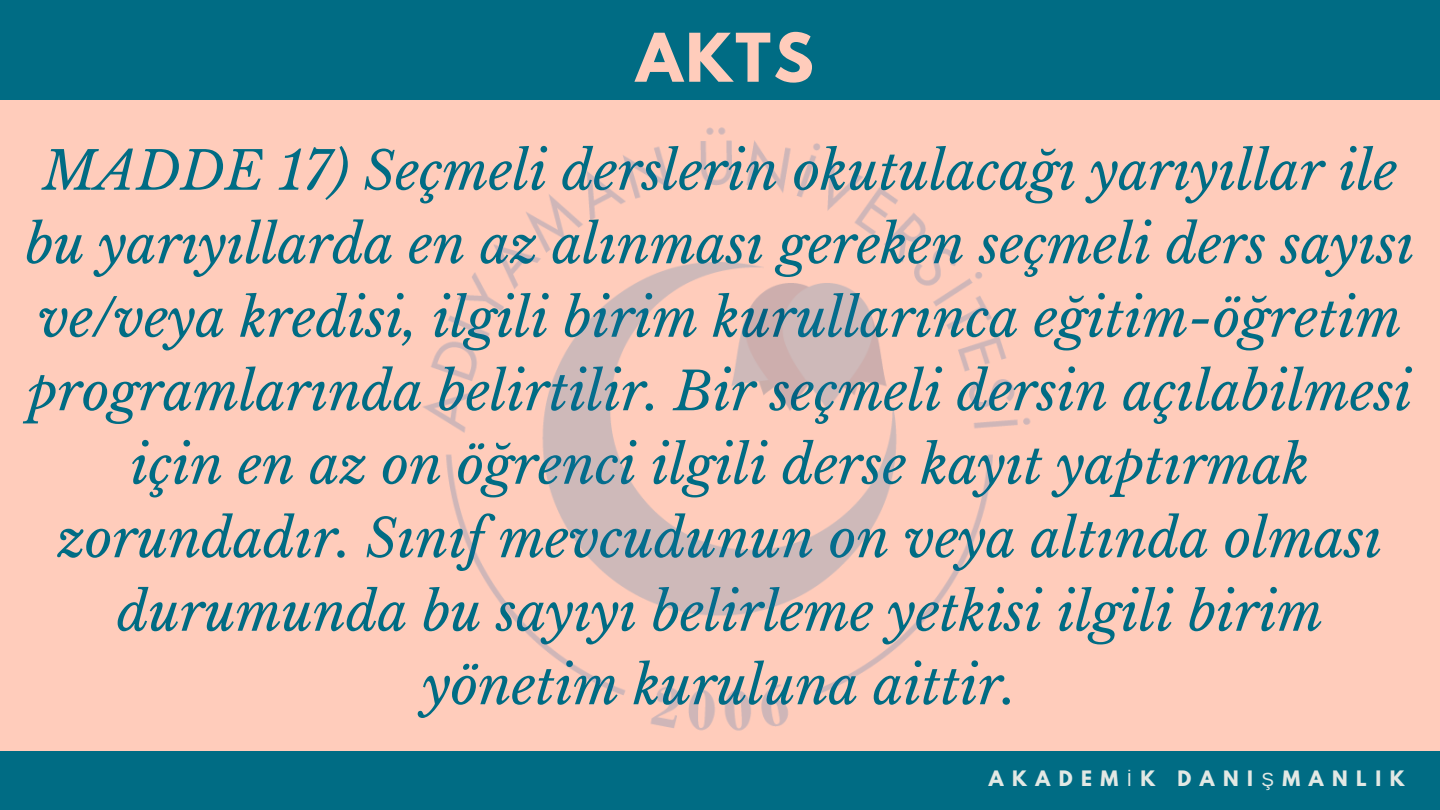
<style>
.page{position:relative;width:1440px;height:810px;background:#006c84}
.page>*{position:absolute;margin:0;border:0;box-sizing:border-box;transform-origin:0 0}
.t1{font:700 59.4px "League Spartan";color:#fcb}
.t2{font:italic 52.8px/73.5px "Libre Baskerville";color:#006c84;text-align:center}
.t3{font:700 18.9px "League Spartan";letter-spacing:.45em;color:#e2e8e4}
.s1{font-family:"Liberation Sans";font-weight:400}
</style>
<div class="page">
<div style="left:0;top:100px;width:1440px;height:654px;background:#fcb"></div>
<div style="left:0;top:752px;width:1440px;height:58px;background:#006c84"></div>
<img style="left:423px;top:127px;width:608px;height:604px">
<p class="t1" style="left:636px;top:28px;width:179px">AKTS</p>
<p class="t2" style="left:25px;top:135px;width:1391px">MADDE 17) Seçmeli derslerin okutulacağı yarıyıllar ile bu yarıyıllarda en az alınması gereken seçmeli ders sayısı ve/veya kredisi, ilgili birim kurullarınca eğitim-öğretim programlarında belirtilir. Bir seçmeli dersin açılabilmesi için en az on öğrenci ilgili derse kayıt yaptırmak zorundadır. Sınıf mevcudunun on veya altında olması durumunda bu sayıyı belirleme yetkisi ilgili birim yönetim kuruluna aittir.</p>
<p class="t3" style="left:989px;top:769px;width:417px">AKADEM<span class="s1">İ</span>K DANI<span class="s1">Ş</span>MANLIK</p>
</div>
